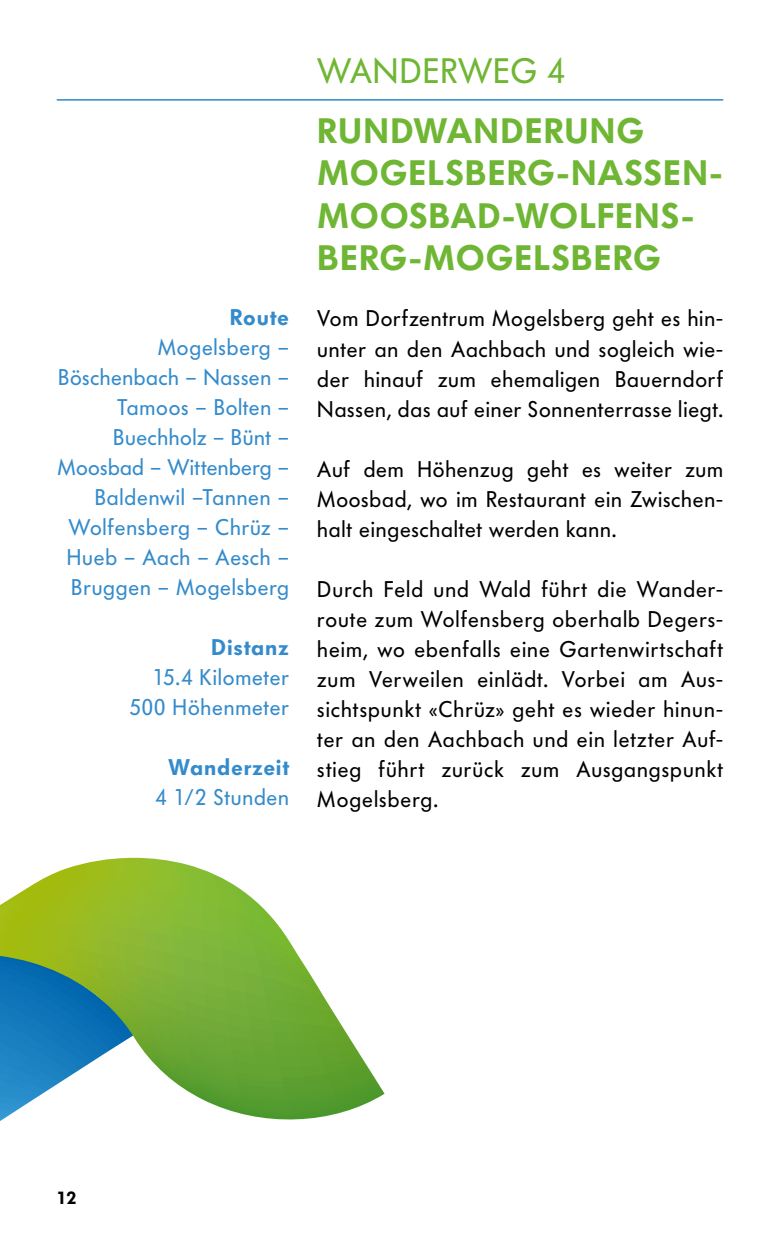
<style>
.page{position:relative;width:780px;height:1241px;background:#fff}
.page>*{position:absolute;margin:0;border:0;box-sizing:border-box;transform-origin:0 0}
.t1{font:600 35px/42.5px "Futura BQ";letter-spacing:.03em;color:#6fb634}
.t2{font:35px "Futura BQ";letter-spacing:.025em;color:#6fb634}
.t3{font:22.5px/30px "Futura BQ";letter-spacing:.04em;color:#000;text-align:justify}
.t4{font:22.5px/30px "Futura BQ";letter-spacing:.035em;color:#348bcb;text-align:right}
.t5{font:600 22.5px "Futura BQ";letter-spacing:.035em;color:#348bcb}
.t6{font:600 17.5px "Futura BQ";color:#000}
</style>
<div class="page">
<svg style="left:0;top:857px;width:384px;height:264px"></svg>
<hr style="left:57px;top:99px;width:666px;height:1px;background:#0073bc">
<p class="t5" style="left:230px;top:304px;width:60px">Route</p>
<p class="t4" style="left:58px;top:332px;width:233px">Mogelsberg –<br>Böschenbach – Nassen –<br>Tamoos – Bolten –<br>Buechholz – Bünt –<br>Moosbad – Wittenberg –<br>Baldenwil –Tannen –<br>Wolfensberg – Chrüz –<br>Hueb – Aach – Aesch –<br>Bruggen – Mogelsberg</p>
<p class="t5" style="left:211px;top:634px;width:79px">Distanz</p>
<p class="t4" style="left:130px;top:662px;width:161px">15.4 Kilometer<br>500 Höhenmeter</p>
<p class="t5" style="left:168px;top:754px;width:122px">Wanderzeit</p>
<p class="t4" style="left:156px;top:782px;width:135px">4 1/2 Stunden</p>
<h1 class="t2" style="left:317px;top:50px;width:249px">WANDERWEG 4</h1>
<h1 class="t1" style="left:317px;top:110px;width:407px">RUNDWANDERUNG<br>MOGELSBERG-NASSEN-<br>MOOSBAD-WOLFENS-<br>BERG-MOGELSBERG</h1>
<p class="t3" style="left:317px;top:304px;width:407px">Vom Dorfzentrum Mogelsberg geht es hin&shy;unter an den Aachbach und sogleich wie&shy;der hinauf zum ehemaligen Bauerndorf Nassen, das auf einer Sonnenterrasse liegt.</p>
<p class="t3" style="left:317px;top:454px;width:407px">Auf dem Höhenzug geht es weiter zum Moosbad, wo im Restaurant ein Zwischen&shy;halt eingeschaltet werden kann.</p>
<p class="t3" style="left:317px;top:574px;width:407px">Durch Feld und Wald führt die Wander&shy;route zum Wolfensberg oberhalb Degers&shy;heim, wo ebenfalls eine Gartenwirtschaft zum Verweilen einlädt. Vorbei am Aus&shy;sichtspunkt «Chrüz» geht es wieder hinun&shy;ter an den Aachbach und ein letzter Auf&shy;stieg führt zurück zum Ausgangspunkt Mogelsberg.</p>
<p class="t6" style="left:57px;top:1187px;width:21px">12</p>
</div>
